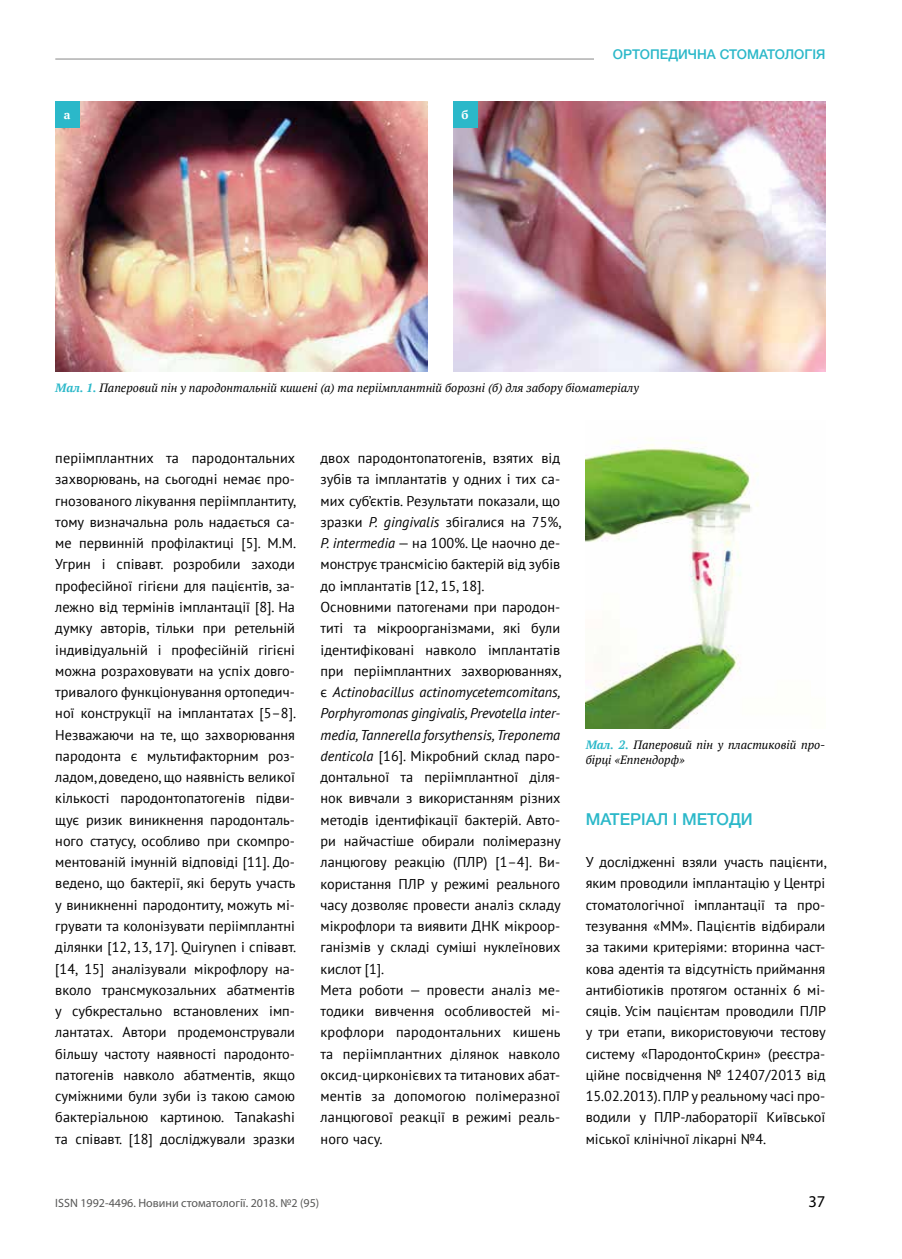
<style>
.page{position:relative;width:902px;height:1259px;background:#fff}
.page>*{position:absolute;margin:0;border:0;box-sizing:border-box;transform-origin:0 0}
.t1{font:500 16.5px "Helvetica Neue LTW1 G";color:#2bb8c9}
.t2{font:16.5px "Myriad Pro";color:#000}
.t3{font:14.25px/21.3px "PT Sans";color:#000;text-align:justify}
.t4{font:500 13.5px "Helvetica Neue LTW1 G";color:#2bb8c9}
.t5{font:italic 12px/15px "PT Serif";color:#000}
.t6{font:12px "Myriad Pro";color:#575756}
.t7{font:700 12px "PT Serif";color:#fff}
.s1{font-weight:700;color:#2bb8c9}
.s2{font-style:italic}
</style>
<div class="page">
<hr style="left:55px;top:59px;width:770px;height:1px;background:#878787">
<div style="left:594px;top:40px;width:231px;height:27px;background:#fff"></div>
<img style="left:55px;top:102px;width:372px;height:270px">
<img style="left:453px;top:102px;width:372px;height:270px">
<img style="left:585px;top:440px;width:174px;height:288px">
<div style="left:55px;top:102px;width:25px;height:26px;background:#2bb8c9"></div>
<div style="left:453px;top:102px;width:24px;height:26px;background:#2bb8c9"></div>
<p class="t7" style="left:64px;top:107px;width:8px">а</p>
<p class="t7" style="left:461px;top:107px;width:9px">б</p>
<p class="t4" style="left:613px;top:46px;width:214px">ОРТОПЕДИЧНА СТОМАТОЛОГІЯ</p>
<p class="t5" style="left:55px;top:380px;width:585px"><span class="s1">Мал. 1.</span> Паперовий пін у пародонтальній кишені (a) та періімплантній борозні (б) для забору біоматеріалу</p>
<p class="t3" style="left:55px;top:447px;width:242px">періімплантних та пародонтальних захворювань, на сьогодні немає про&shy;гнозованого лікування періімплантиту, тому визначальна роль надається са&shy;ме первинній профілактиці [5]. М.М.<br>Угрин і співавт. розробили заходи професійної гігієни для пацієнтів, за&shy;лежно від термінів імплантації [8]. На думку авторів, тільки при ретельній індивідуальній і професійній гігієні можна розраховувати на успіх довго&shy;тривалого функціонування ортопедич&shy;ної конструкції на імплантатах [5–8].<br>Незважаючи на те, що захворювання пародонта є мультифакторним роз&shy;ладом, доведено, що наявність великої кількості пародонтопатогенів підви&shy;щує ризик виникнення пародонталь&shy;ного статусу, особливо при скомпро&shy;ментованій імунній відповіді [11]. До&shy;ведено, що бактерії, які беруть участь у виникненні пародонтиту, можуть мі&shy;грувати та колонізувати періімплантні ділянки [12, 13, 17]. Quirynen і співавт. [14, 15] аналізували мікрофлору на&shy;вколо трансмукозальних абатментів у субкрестально встановлених імп&shy;лантатах. Автори продемонстрували більшу частоту наявності пародонто&shy;патогенів навколо абатментів, якщо суміжними були зуби із такою самою бактеріальною картиною. Tanakashi та співавт. [18] досліджували зразки</p>
<p class="t3" style="left:320px;top:447px;width:242px;text-align:left">двох пародонтопатогенів, взятих від зубів та імплантатів у одних і тих са&shy;мих суб’єктів. Результати показали, що зразки <span class="s2">P. gingivalis</span> збігалися на 75%, <span class="s2">P. intermedia</span> — на 100%. Це наочно де&shy;монструє трансмісію бактерій від зубів до імплантатів [12, 15, 18].<br>Основними патогенами при пародон&shy;титі та мікроорганізмами, які були ідентифіковані навколо імплантатів при періімплантних захворюваннях, є <span class="s2">Actinobacillus actinomycetemcomitans, Porphyromonas gingivalis, Prevotella inter&shy;media, Tannerella forsythensis, Treponema denticola</span> [16]. Мікробний склад паро&shy;донтальної та періімплантної діля&shy;нок вивчали з використанням різних методів ідентифікації бактерій. Авто&shy;ри найчастіше обирали полімеразну ланцюгову реакцію (ПЛР) [1–4]. Ви&shy;користання ПЛР у режимі реального часу дозволяє провести аналіз складу мікрофлори та виявити ДНК мікроор&shy;ганізмів у складі суміші нуклеїнових кислот [1].<br>Мета роботи — провести аналіз ме&shy;тодики вивчення особливостей мі&shy;крофлори пародонтальних кишень та періімплантних ділянок навколо оксид-цирконієвих та титанових абат&shy;ментів за допомогою полімеразної ланцюгової реакції в режимі реаль&shy;ного часу.</p>
<p class="t6" style="left:55px;top:1196px;width:265px">ISSN 1992-4496. Новини стоматології. 2018. №2 (95)</p>
<p class="t5" style="left:585px;top:737px;width:241px"><span class="s1">Мал. 2.</span> Паперовий пін у пластиковій про&shy;бірці «Еппендорф»</p>
<p class="t1" style="left:585px;top:809px;width:169px">МАТЕРІАЛ І МЕТОДИ</p>
<p class="t3" style="left:585px;top:851px;width:242px">У дослідженні взяли участь пацієнти, яким проводили імплантацію у Центрі стоматологічної імплантації та про&shy;тезування «ММ». Пацієнтів відбирали за такими критеріями: вторинна част&shy;кова адентія та відсутність приймання антибіотиків протягом останніх 6 мі&shy;сяців. Усім пацієнтам проводили ПЛР у три етапи, використовуючи тестову систему «ПародонтоСкрин» (реєстра&shy;ційне посвідчення № 12407/2013 від 15.02.2013). ПЛР у реальному часі про&shy;водили у ПЛР-лабораторії Київської міської клінічної лікарні №4.</p>
<p class="t2" style="left:808px;top:1191px;width:18px">37</p>
</div>
